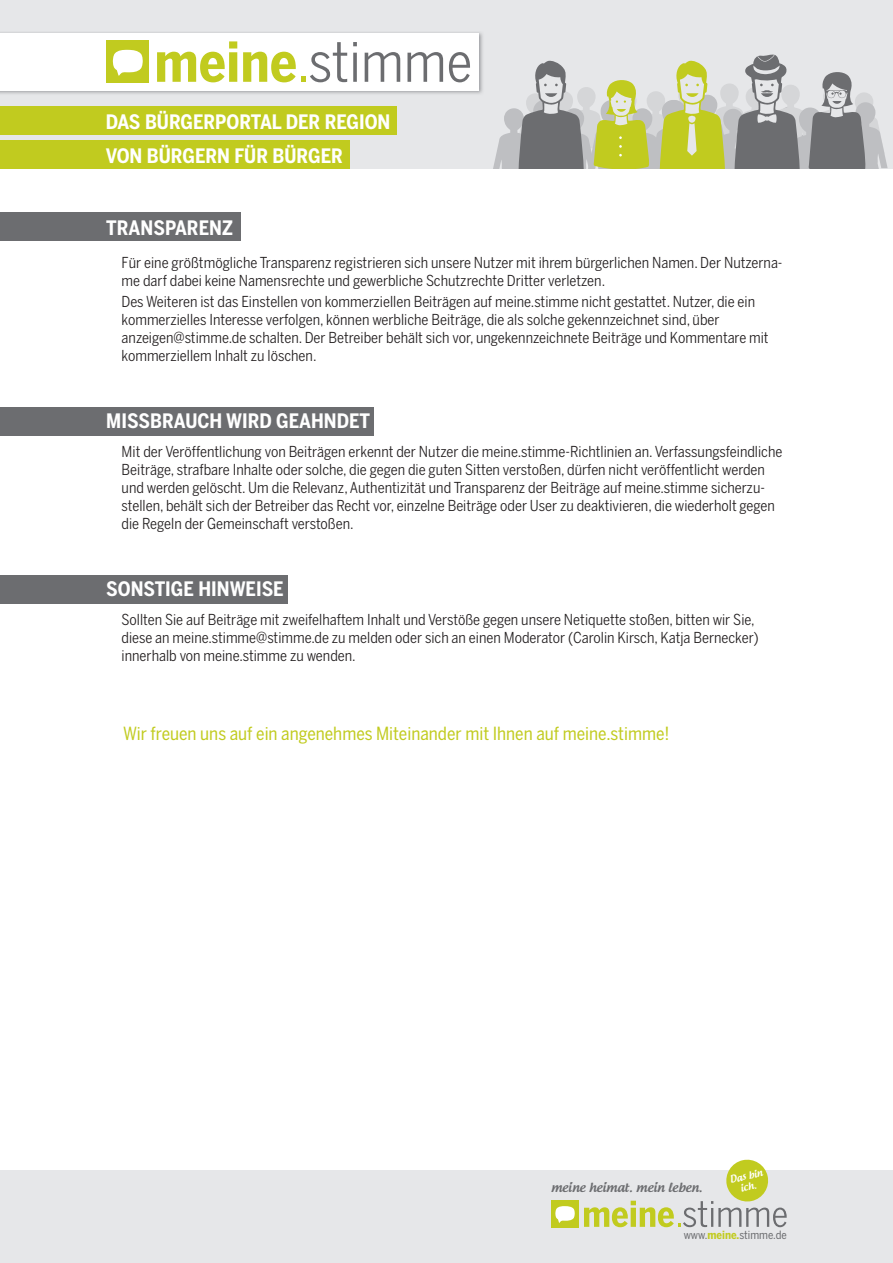
<style>
.page{position:relative;width:893px;height:1263px;background:#e6e7e9}
.page>*{position:absolute;margin:0;border:0;box-sizing:border-box;transform-origin:0 0}
.t1{font:700 19.8px "Benton Sans Cond";color:#fff}
.t2{font:18px "Benton Sans Cond";color:#c1cb1f}
.t3{font:15px/18px "Benton Sans Cond";color:#231f20}
.t4{font:500 12.6px "Androgyne";color:#6c6d70}
.t5{font:11.4px "Benton Sans Cond";color:#6c6d70}
.t6{font:500 9.9px/10.5px "Androgyne";color:#fff;text-align:center}
.s1{font-weight:700;color:#c1cb1f}
</style>
<div class="page">
<svg style="left:493px;top:54px;width:395px;height:115px"></svg>
<div style="left:0;top:169px;width:893px;height:1000px;background:#fff"></div>
<img style="left:0;top:32px;width:483px;height:62px">
<div style="left:0;top:33px;width:479px;height:57px;background:#fff"></div>
<div style="left:0;top:107px;width:396px;height:28px;background:#c1cb1f"></div>
<div style="left:0;top:140px;width:350px;height:29px;background:#c1cb1f"></div>
<div style="left:0;top:213px;width:241px;height:28px;background:#6c6d70"></div>
<div style="left:0;top:407px;width:374px;height:29px;background:#6c6d70"></div>
<div style="left:0;top:575px;width:288px;height:28px;background:#6c6d70"></div>
<svg style="left:157px;top:41px;width:80px;height:41px"></svg>
<svg style="left:243px;top:52px;width:53px;height:30px"></svg>
<svg style="left:353px;top:42px;width:4px;height:4px"></svg>
<svg style="left:353px;top:53px;width:4px;height:29px"></svg>
<svg style="left:365px;top:52px;width:35px;height:30px"></svg>
<svg style="left:407px;top:52px;width:36px;height:30px"></svg>
<svg style="left:449px;top:52px;width:21px;height:30px"></svg>
<svg style="left:302px;top:42px;width:45px;height:40px"></svg>
<div style="left:106px;top:41px;width:42px;height:42px;background:#c1cb1f"></div>
<svg style="left:113px;top:50px;width:30px;height:26px"></svg>
<div style="left:551px;top:1200px;width:27px;height:27px;background:#c1cb1f"></div>
<svg style="left:555px;top:1206px;width:20px;height:17px"></svg>
<svg style="left:584px;top:1159px;width:203px;height:68px"></svg>
<h1 class="t1" style="left:106px;top:110px;width:286px">DAS BÜRGERPORTAL DER REGION</h1>
<h1 class="t1" style="left:106px;top:144px;width:239px">VON BÜRGERN FÜR BÜRGER</h1>
<h1 class="t1" style="left:106px;top:216px;width:128px">TRANSPARENZ</h1>
<p class="t3" style="left:122px;top:253px;width:662px">Für eine größtmögliche Transparenz registrieren sich unsere Nutzer mit ihrem bürgerlichen Namen. Der Nutzerna&shy;me darf dabei keine Namensrechte und gewerbliche Schutzrechte Dritter verletzen.</p>
<p class="t3" style="left:122px;top:292px;width:649px">Des Weiteren ist das Einstellen von kommerziellen Beiträgen auf meine.stimme nicht gestattet. Nutzer, die ein kommerzielles Interesse verfolgen, können werbliche Beiträge, die als solche gekennzeichnet sind, über anzeigen@stimme.de schalten. Der Betreiber behält sich vor, ungekennzeichnete Beiträge und Kommentare mit kommerziellem Inhalt zu löschen.</p>
<h1 class="t1" style="left:106px;top:409px;width:265px">MISSBRAUCH WIRD GEAHNDET</h1>
<p class="t3" style="left:122px;top:442px;width:662px">Mit der Veröffentlichung von Beiträgen erkennt der Nutzer die meine.stimme-Richtlinien an. Verfassungsfeindliche Beiträge, strafbare Inhalte oder solche, die gegen die guten Sitten verstoßen, dürfen nicht veröffentlicht werden und werden gelöscht. Um die Relevanz, Authentizität und Transparenz der Beiträge auf meine.stimme sicherzu&shy;stellen, behält sich der Betreiber das Recht vor, einzelne Beiträge oder User zu deaktivieren, die wiederholt gegen die Regeln der Gemeinschaft verstoßen.</p>
<h1 class="t1" style="left:106px;top:577px;width:179px">SONSTIGE HINWEISE</h1>
<p class="t3" style="left:122px;top:610px;width:638px">Sollten Sie auf Beiträge mit zweifelhaftem Inhalt und Verstöße gegen unsere Netiquette stoßen, bitten wir Sie, diese an meine.stimme@stimme.de zu melden oder sich an einen Moderator (Carolin Kirsch, Katja Bernecker) innerhalb von meine.stimme zu wenden.</p>
<p class="t2" style="left:123px;top:723px;width:548px">Wir freuen uns auf ein angenehmes Miteinander mit Ihnen auf meine.stimme!</p>
<p class="t6" style="left:729px;top:1174px;width:35px;rotate:-12deg">Das bin ich.</p>
<p class="t5" style="left:684px;top:1228px;width:105px">www.<span class="s1">meine.</span>stimme.de</p>
<p class="t4" style="left:551px;top:1179px;width:153px">meine heimat. mein leben.</p>
</div>
